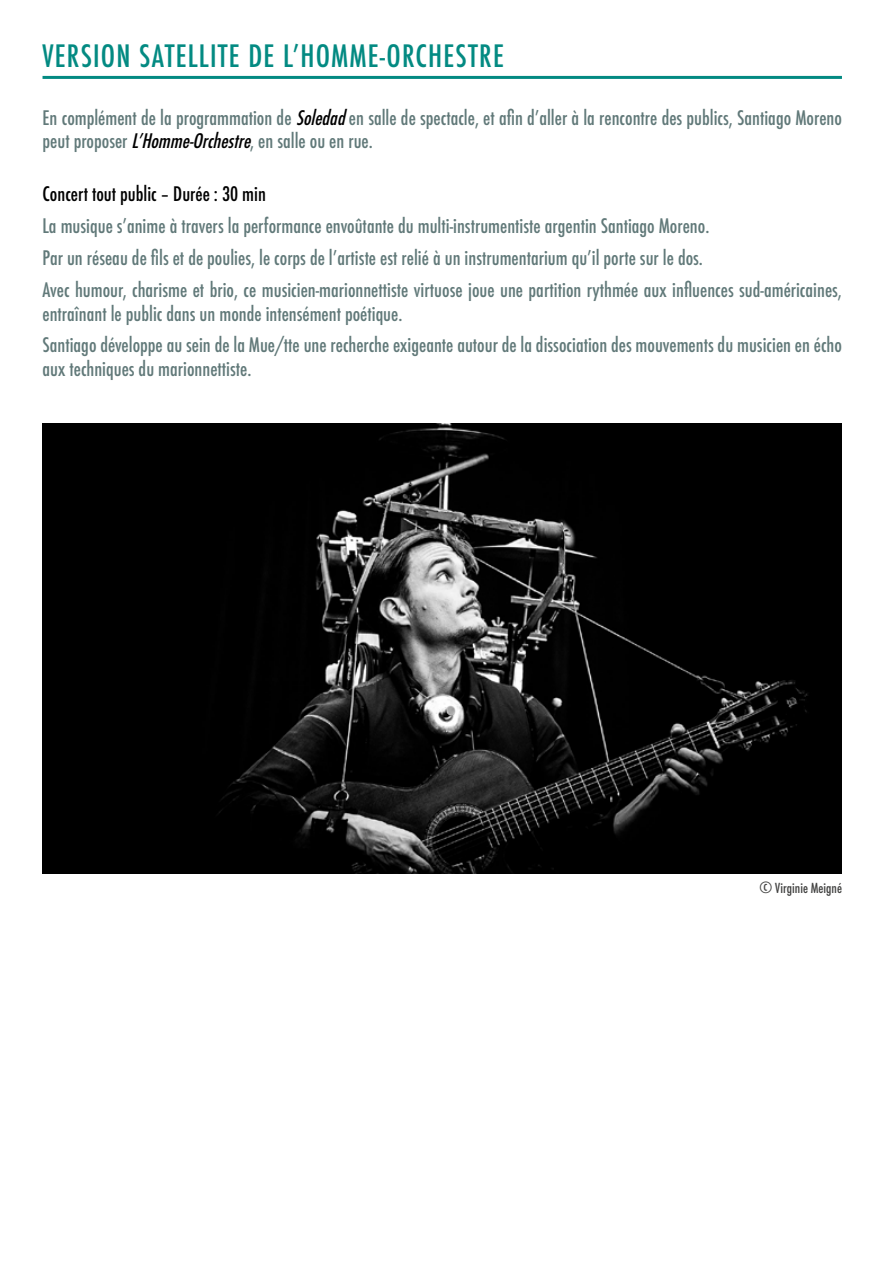
<style>
.page{position:relative;width:893px;height:1263px;background:#fff}
.page>*{position:absolute;margin:0;border:0;box-sizing:border-box;transform-origin:0 0}
.t1{font:500 condensed 30px "Futura";letter-spacing:.04em;color:#038a82}
.t2{font:500 condensed 19.5px/32px "Futura";color:#617979}
.t3{font:500 condensed 19.5px "Futura";color:#000}
.t4{font:500 condensed 13.5px "Futura";color:#424241}
.s1{font-style:italic;color:#000}
.s2{font-size:15px}
</style>
<div class="page">
<hr style="left:43px;top:76px;width:799px;height:3px;background:#038a82">
<img style="left:43px;top:424px;width:799px;height:449px">
<h1 class="t1" style="left:43px;top:37px;width:463px">VERSION SATELLITE DE L’HOMME-ORCHESTRE</h1>
<p class="t2" style="left:43px;top:106px;width:801px;line-height:23.4px">En complément de la programmation de <span class="s1">Soledad</span>en salle de spectacle, et afin d’aller à la rencontre des publics, Santiago Moreno peut proposer <span class="s1">L’Homme-Orchestre</span>, en salle ou en rue.</p>
<p class="t3" style="left:43px;top:182px;width:225px">Concert tout public – Durée : 30 min</p>
<p class="t2" style="left:43px;top:210px;width:801px">La musique s’anime à travers la performance envoûtante du multi-instrumentiste argentin Santiago Moreno.<br>Par un réseau de fils et de poulies, le corps de l’artiste est relié à un instrumentarium qu’il porte sur le dos.<br>Avec humour, charisme et brio, ce musicien-marionnettiste virtuose joue une partition rythmée aux influences sud-américaines,</p>
<p class="t2" style="left:43px;top:297px;width:801px">entraînant le public dans un monde intensément poétique.<br>Santiago développe au sein de la Mue/tte une recherche exigeante autour de la dissociation des mouvements du musicien en écho</p>
<p class="t2" style="left:43px;top:353px;width:210px">aux techniques du marionnettiste.</p>
<p class="t4" style="left:759px;top:879px;width:84px"><span class="s2">©</span> Virginie Meigné</p>
</div>
